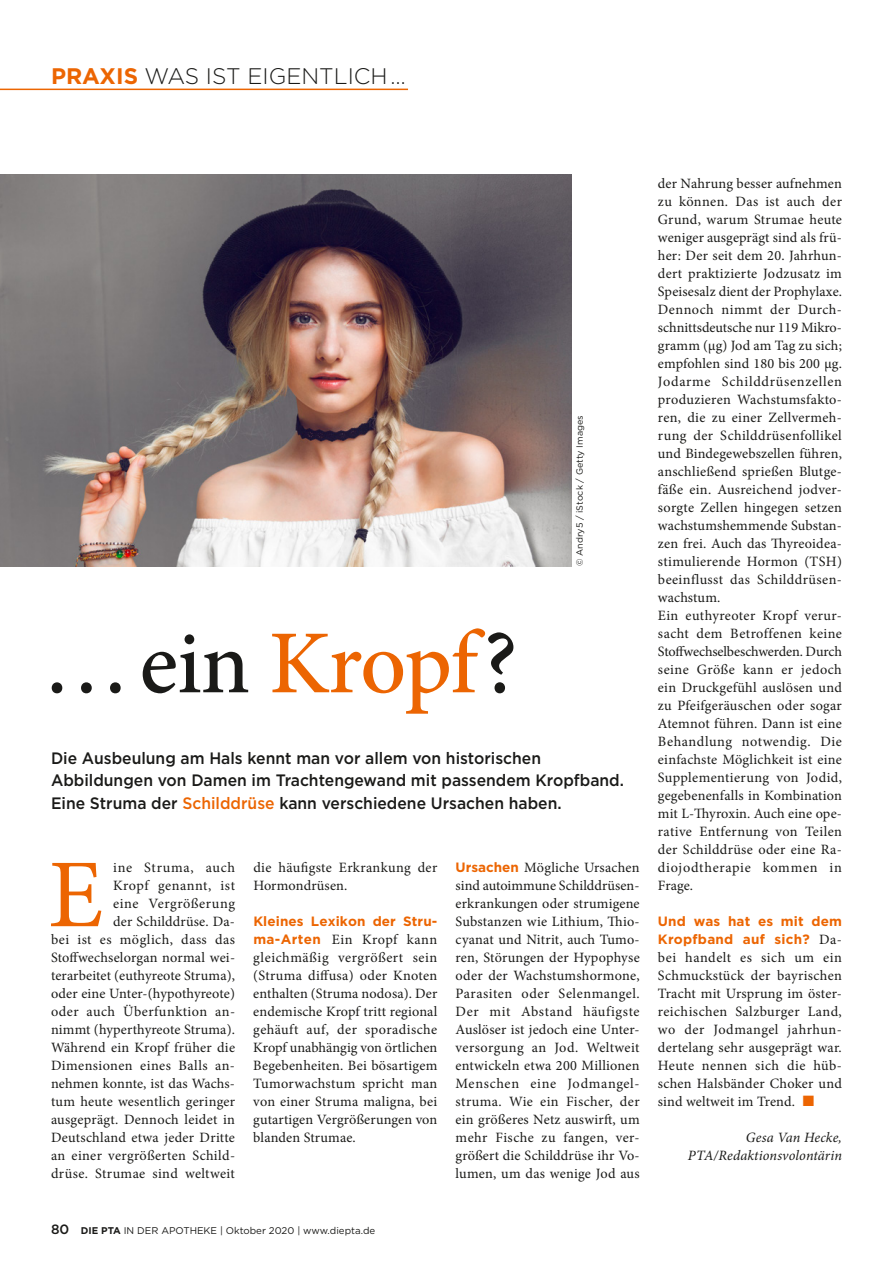
<style>
.page{position:relative;width:893px;height:1263px;background:#fff}
.page>*{position:absolute;margin:0;border:0;box-sizing:border-box;transform-origin:0 0}
.t1{font:97.35px "Minion Pro";color:#ec6502}
.t2{font:500 90px "Minion Pro";letter-spacing:-.02em;color:#1a1a18}
.t3{font:300 22.5px "Gotham";color:#1a1a18}
.t4{font:500 16.5px/22.5px "Gotham";color:#1a1a18;scale:.95 1}
.t5{font:14.25px/18px "Minion Pro";letter-spacing:.015em;color:#1a1a18}
.t6{font:italic 14.25px/18px "Minion Pro";letter-spacing:.005em;color:#1a1a18;text-align:right}
.t7{font:700 13.5px/18px "Gotham";letter-spacing:.01em;color:#ec6502}
.t8{font:500 13.5px "Gotham";color:#1a1a18}
.t9{font:9.75px "Gotham";color:#1a1a18}
.t10{font:9px "Gotham";color:#1a1a18}
.s1{font-weight:700;color:#ec6502}
.s2{color:#ec6502}
.s3{font-family:"Gotham";font-weight:700;font-size:13.5px;color:#ec6502}
.s4{font-weight:700}
.s5{font-family:"Minion Pro";font-weight:400;font-size:14.25px;color:#1a1a18}
</style>
<div class="page">
<hr style="left:0;top:89px;width:408px;height:1px;background:#ec6502">
<img style="left:0;top:174px;width:571px;height:392px">
<h3 class="t3" style="left:51px;top:62px;width:356px"><span class="s1">PRAXIS</span> WAS IST EIGENTLICH …</h3>
<p class="t10" style="left:574px;top:566px;width:152px;rotate:-90deg">© Andry5 / iStock / Getty Images</p>
<h2 class="t2" style="left:43px;top:603px;width:476px">…ein <span class="s2">Kropf</span>?</h2>
<p class="t4" style="left:51px;top:747px;width:605px">Die Ausbeulung am Hals kennt man vor allem von historischen<br>Abbildungen von Damen im Trachtengewand mit passendem Kropfband.<br>Eine Struma der <span class="s2">Schilddrüse</span> kann verschiedene Ursachen haben.</p>
<p class="t5" style="left:51px;top:859px;width:186px;text-align:right">ine Struma, auch<br>Kropf genannt, ist<br>eine Vergrößerung<br>der Schilddrüse. Da-<br>bei ist es möglich, dass das<br>Stoffwechselorgan normal wei&shy;terarbeitet (euthyreote Struma), oder eine Unter-(hypothyreote) oder auch Überfunktion an&shy;nimmt (hyperthyreote Struma).<br>Während ein Kropf früher die<br>Dimensionen eines Balls an&shy;nehmen konnte, ist das Wachs&shy;tum heute wesentlich geringer ausgeprägt. Dennoch leidet in<br>Deutschland etwa jeder Dritte an einer vergrößerten Schild&shy;drüse. Strumae sind weltweit</p>
<p class="t5" style="left:253px;top:859px;width:186px">die häufigste Erkrankung der<br>Hormondrüsen.</p>
<h1 class="t1" style="left:48px;top:830px;width:57px">E</h1>
<p class="t7" style="left:253px;top:912px;width:186px">Kleines Lexikon der Stru-</p>
<p class="t5" style="left:253px;top:931px;width:186px;text-align:justify"><span class="s3">ma-Arten</span> Ein Kropf kann gleichmäßig vergrößert sein (Struma diffusa) oder Knoten enthalten (Struma nodosa). Der endemische Kropf tritt regional gehäuft auf, der sporadische Kropf unabhängig von örtlichen Begebenheiten. Bei bösartigem Tumorwachstum spricht man von einer Struma maligna, bei gutartigen Vergrößerungen von blanden Strumae.</p>
<p class="t8" style="left:51px;top:1220px;width:20px">80</p>
<p class="t9" style="left:81px;top:1224px;width:296px"><span class="s4">DIE PTA</span> IN DER APOTHEKE | Oktober 2020 | www.diepta.de</p>
<p class="t5" style="left:456px;top:859px;width:186px"><span class="s3">Ursachen</span> Mögliche Ursachen sind autoimmune Schilddrüsen&shy;erkrankungen oder strumigene<br>Substanzen wie Lithium, Thio&shy;cyanat und Nitrit, auch Tumo&shy;ren, Störungen der Hypophyse oder der Wachstumshormone,<br>Parasiten oder Selenmangel.<br>Der mit Abstand häufigste<br>Auslöser ist jedoch eine Unter&shy;versorgung an Jod. Weltweit entwickeln etwa 200 Millionen<br>Menschen eine Jodmangel&shy;struma. Wie ein Fischer, der ein größeres Netz auswirft, um mehr Fische zu fangen, ver&shy;größert die Schilddrüse ihr Vo&shy;lumen, um das wenige Jod aus</p>
<p class="t5" style="left:658px;top:175px;width:186px">der Nahrung besser aufnehmen zu können. Das ist auch der<br>Grund, warum Strumae heute weniger ausgeprägt sind als frü&shy;her: Der seit dem 20. Jahrhun&shy;dert praktizierte Jodzusatz im<br>Speisesalz dient der Prophylaxe.<br>Dennoch nimmt der Durch&shy;schnittsdeutsche nur 119 Mikro&shy;gramm (µg) Jod am Tag zu sich; empfohlen sind 180 bis 200 µg.<br>Jodarme Schilddrüsenzellen produzieren Wachstumsfakto&shy;ren, die zu einer Zellvermeh&shy;rung der Schilddrüsenfollikel und Bindegewebszellen führen, anschließend sprießen Blutge&shy;fäße ein. Ausreichend jodver&shy;sorgte Zellen hingegen setzen wachstumshemmende Substan&shy;zen frei. Auch das Thyreoidea&shy;stimulierende Hormon (TSH) beeinflusst das Schilddrüsen&shy;wachstum.<br>Ein euthyreoter Kropf verur&shy;sacht dem Betroffenen keine<br>Stoffwechselbeschwerden. Durch seine Größe kann er jedoch ein Druckgefühl auslösen und zu Pfeifgeräuschen oder sogar<br>Atemnot führen. Dann ist eine<br>Behandlung notwendig. Die einfachste Möglichkeit ist eine<br>Supplementierung von Jodid, gegebenenfalls in Kombination mit L-Thyroxin. Auch eine ope&shy;rative Entfernung von Teilen der Schilddrüse oder eine Ra&shy;diojodtherapie kommen in<br>Frage.</p>
<p class="t7" style="left:658px;top:912px;width:185px">Und was hat es mit dem<br>Kropfband auf sich? <span class="s5">Da-</span></p>
<p class="t5" style="left:658px;top:949px;width:186px;text-align:justify">bei handelt es sich um ein Schmuckstück der bayrischen Tracht mit Ursprung im öster&shy;reichischen Salzburger Land, wo der Jodmangel jahrhun&shy;dertelang sehr ausgeprägt war.<br>Heute nennen sich die hüb&shy;schen Halsbänder Choker und sind weltweit im Trend. <span class="s2">■</span></p>
<p class="t6" style="left:688px;top:1129px;width:155px">Gesa Van Hecke,<br>PTA/Redaktionsvolontärin</p>
</div>
